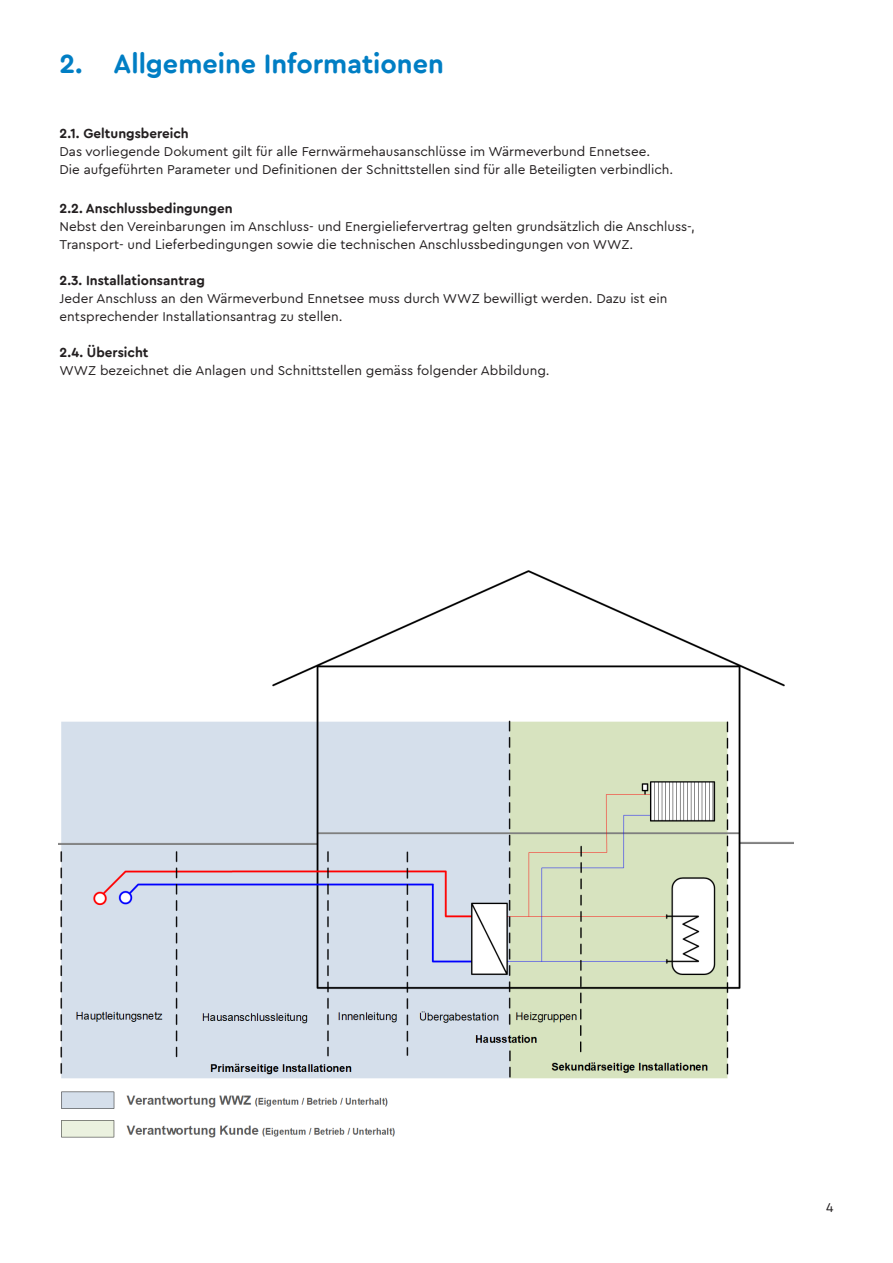
<style>
.page{position:relative;width:893px;height:1263px;background:#fff}
.page>*{position:absolute;margin:0;border:0;box-sizing:border-box;transform-origin:0 0}
.t1{font:700 27px "Cera Round Pro";color:#007ec4}
.Fliesstext{font:13.5px "Cera Round Pro";color:#231f20}
.Headline_3{font:700 13.5px "Cera Round Pro";color:#231f20}
</style>
<div class="page">
<img style="left:58px;top:570px;width:735px;height:568px">
<p class="t1" style="left:60px;top:45px;width:386px">2. Allgemeine Informationen</p>
<p class="Headline_3" style="left:60px;top:125px;width:131px">2.1. Geltungsbereich</p>
<p class="Fliesstext" style="left:60px;top:143px;width:592px">Das vorliegende Dokument gilt für alle Fernwärmehausanschlüsse im Wärmeverbund Ennetsee.</p>
<p class="Fliesstext" style="left:60px;top:161px;width:615px">Die aufgeführten Parameter und Definitionen der Schnittstellen sind für alle Beteiligten verbindlich.</p>
<p class="Headline_3" style="left:60px;top:199px;width:175px">2.2. Anschlussbedingungen</p>
<p class="Fliesstext" style="left:60px;top:217px;width:637px">Nebst den Vereinbarungen im Anschluss- und Energieliefervertrag gelten grundsätzlich die Anschluss-,</p>
<p class="Fliesstext" style="left:60px;top:235px;width:575px">Transport- und Lieferbedingungen sowie die technischen Anschlussbedingungen von WWZ.</p>
<p class="Headline_3" style="left:60px;top:271px;width:147px">2.3. Installationsantrag</p>
<p class="Fliesstext" style="left:60px;top:289px;width:609px">Jeder Anschluss an den Wärmeverbund Ennetsee muss durch WWZ bewilligt werden. Dazu ist ein</p>
<p class="Fliesstext" style="left:60px;top:307px;width:284px">entsprechender Installationsantrag zu stellen.</p>
<p class="Headline_3" style="left:60px;top:343px;width:91px">2.4. Übersicht</p>
<p class="Fliesstext" style="left:60px;top:361px;width:492px">WWZ bezeichnet die Anlagen und Schnittstellen gemäss folgender Abbildung.</p>
<p class="Fliesstext" style="left:826px;top:1198px;width:9px">4</p>
</div>
